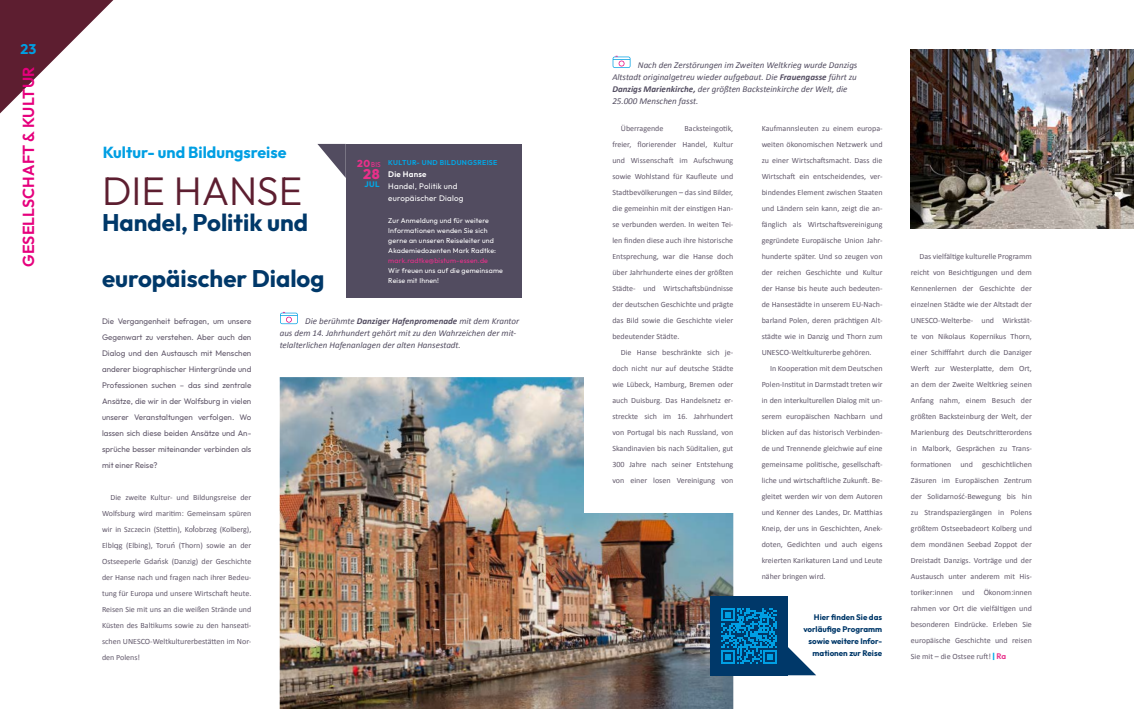
<style>
.page{position:relative;width:1134px;height:709px;background:#fff}
.page>*{position:absolute;margin:0;border:0;box-sizing:border-box;transform-origin:0 0}
.t1{font:300 40px "Outfit";color:#5d1e30}
.t2{font:700 24px "Outfit";color:#003869}
.t3{font:700 16px "Outfit";color:#009fe3}
.t4{font:600 16px "Outfit";color:#e6007d}
.t5{font:800 14px "Outfit";color:#e8308a}
.t6{font:700 14px "Outfit";color:#009fe3}
.t7{font:italic 9px/12px "Calibri";color:#524c60}
.t8{font:8px/16px "Calibri";color:#62596b;text-align:justify}
.t9{font:8px/16px "Outfit";color:#62596b;text-align:justify}
.t10{font:700 8px/12px "Outfit";color:#003869;text-align:right}
.t11{font:8px/12px "Outfit";letter-spacing:.025em;color:#fff}
.t12{font:600 8px "Outfit";letter-spacing:.025em;color:#fff}
.t13{font:700 8px "Outfit";color:#00a8e7}
.t14{font:7px/10px "Outfit";letter-spacing:.025em;color:#fff}
.t15{font:7px "Outfit";letter-spacing:.025em;color:#e8308a}
.t16{font:600 7px "Outfit";letter-spacing:.05em;color:#00a8e7}
.t17{font:500 7px "Outfit";color:#e8308a;scale:.9 1}
.s1{font-weight:800;font-size:10px}
.s2{font-family:"Futura PT";font-size:9.1px}
.s3{font-weight:700}
.s4{font-family:"Outfit";font-weight:800;color:#00a8e7}
.s5{font-family:"Outfit";font-weight:600;color:#e8308a}
</style>
<div class="page">
<svg style="left:0;top:0;width:114px;height:114px"></svg>
<img style="left:280px;top:377px;width:453px;height:332px">
<img style="left:911px;top:50px;width:223px;height:179px">
<div style="left:346px;top:144px;width:176px;height:153px;background:#524c60"></div>
<svg style="left:317px;top:144px;width:29px;height:34px"></svg>
<div style="left:710px;top:596px;width:78px;height:79px;background:#003869"></div>
<svg style="left:721px;top:608px;width:56px;height:55px"></svg>
<svg style="left:788px;top:647px;width:28px;height:28px"></svg>
<svg style="left:613px;top:56px;width:17px;height:12px"></svg>
<div style="left:584px;top:351px;width:162px;height:161px;background:#fff"></div>
<svg style="left:280px;top:312px;width:18px;height:12px"></svg>
<h3 class="t6" style="left:20px;top:41px;width:17px">23</h3>
<h3 class="t4" style="left:19px;top:267px;width:200px;rotate:-90deg">Gesellschaft &amp; Kultur</h3>
<h3 class="t3" style="left:103px;top:143px;width:185px">Kultur- und Bildungsreise</h3>
<h1 class="t1" style="left:102px;top:168px;width:202px">DIE HANSE</h1>
<h2 class="t2" style="left:102px;top:209px;width:207px">Handel, Politik und</h2>
<h2 class="t2" style="left:102px;top:265px;width:224px">europäischer Dialog</h2>
<p class="t17" style="left:357px;top:160px;width:28px"><span class="s1">20</span>BIS</p>
<h3 class="t5" style="left:363px;top:166px;width:18px">28</h3>
<p class="t13" style="left:365px;top:179px;width:17px">JUL</p>
<p class="t16" style="left:388px;top:159px;width:111px">KULTUR- UND BILDUNGSREISE</p>
<p class="t12" style="left:388px;top:170px;width:40px">Die Hanse</p>
<p class="t11" style="left:388px;top:180px;width:77px">Handel, Politik und europäischer Dialog</p>
<p class="t14" style="left:388px;top:216px;width:109px">Zur Anmeldung und für weitere<br>Informationen wenden Sie sich gerne an unseren Reiseleiter und<br>Akademiedozenten Mark Radtke:</p>
<p class="t15" style="left:388px;top:257px;width:101px">mark.radtke@bistum-essen.de</p>
<p class="t14" style="left:388px;top:266px;width:116px">Wir freuen uns auf die gemeinsame<br>Reise mit Ihnen!</p>
<p class="t9" style="left:102px;top:313px;width:151px">Die Vergangenheit befragen, um unsere Gegenwart zu verstehen. Aber auch den Dialog und den Austausch mit Menschen anderer biographischer Hintergründe und Professionen suchen – das sind zentrale Ansätze, die wir in der Wolfsburg in vielen unserer Veranstaltungen verfolgen. Wo lassen sich diese beiden Ansätze und An&shy;sprüche besser miteinander verbinden als mit einer Reise?</p>
<p class="t8" style="left:102px;top:489px;width:151px;text-indent:9px">Die zweite Kultur- und Bildungsreise der Wolfsburg wird maritim: Gemeinsam spüren wir in Szczecin (Stettin), Ko<span class="s2">ł</span>obrzeg (Kolberg), Elbl<span class="s2">ą</span>g (Elbing), Toru<span class="s2">ń</span> (Thorn) sowie an der Ostseeperle Gda<span class="s2">ń</span>sk (Danzig) der Geschichte der Hanse nach und fragen nach ihrer Bedeu&shy;tung für Europa und unsere Wirtschaft heute.<br>Reisen Sie mit uns an die weißen Strände und Küsten des Baltikums sowie zu den hanseati&shy;schen UNESCO-Weltkulturerbestätten im Nor&shy;den Polens!</p>
<p class="t7" style="left:280px;top:315px;width:241px;text-indent:26px">Die berühmte <span class="s3">Danziger Hafenpromenade</span> mit dem Krantor aus dem 14. Jahrhundert gehört mit zu den Wahrzeichen der mit&shy;telalterlichen Hafenanlagen der alten Hansestadt.</p>
<p class="t7" style="left:612px;top:59px;width:247px;text-indent:26px">Nach den Zerstörungen im Zweiten Weltkrieg wurde Danzigs Altstadt originalgetreu wieder aufgebaut. Die <span class="s3">Frauengasse</span> führt zu <span class="s3">Danzigs Marienkirche,</span> der größten Backsteinkirche der Welt, die 25.000 Menschen fasst.</p>
<p class="t8" style="left:621px;top:120px;width:44px">Überragende</p>
<p class="t8" style="left:612px;top:120px;width:122px;text-indent:72px">Backsteingotik, freier, florierender Handel, Kultur und Wissenschaft im Aufschwung sowie Wohlstand für Kaufleute und Stadtbevölkerungen – das sind Bilder, die gemeinhin mit der einstigen Han&shy;se verbunden werden. In weiten Tei&shy;len finden diese auch ihre historische Entsprechung, war die Hanse doch über Jahrhunderte eines der größten Städte- und Wirtschaftsbündnisse der deutschen Geschichte und prägte das Bild sowie die Geschichte vieler bedeutender Städte.</p>
<p class="t8" style="left:612px;top:344px;width:122px;text-indent:9px">Die Hanse beschränkte sich je&shy;doch nicht nur auf deutsche Städte wie Lübeck, Hamburg, Bremen oder auch Duisburg. Das Handelsnetz er&shy;streckte sich im 16. Jahrhundert von Portugal bis nach Russland, von Skandinavien bis nach Süditalien, gut 300 Jahre nach seiner Entstehung von einer losen Vereinigung von</p>
<p class="t8" style="left:762px;top:120px;width:122px">Kaufmannsleuten zu einem europa&shy;weiten ökonomischen Netzwerk und zu einer Wirtschaftsmacht. Dass die Wirtschaft ein entscheidendes, ver&shy;bindendes Element zwischen Staaten und Ländern sein kann, zeigt die an&shy;fänglich als Wirtschaftsvereinigung gegründete Europäische Union Jahr&shy;hunderte später. Und so zeugen von der reichen Geschichte und Kultur der Hanse bis heute auch bedeuten&shy;de Hansestädte in unserem EU-Nach&shy;barland Polen, deren prächtigen Alt&shy;städte wie in Danzig und Thorn zum UNESCO-Weltkulturerbe gehören.</p>
<p class="t8" style="left:762px;top:360px;width:122px;text-indent:9px">In Kooperation mit dem Deutschen Polen-Institut in Darmstadt treten wir in den interkulturellen Dialog mit un&shy;serem europäischen Nachbarn und blicken auf das historisch Verbinden&shy;de und Trennende gleichwie auf eine gemeinsame politische, gesellschaft&shy;liche und wirtschaftliche Zukunft. Be&shy;gleitet werden wir von dem Autoren und Kenner des Landes, Dr. Matthias Kneip, der uns in Geschichten, Anek&shy;doten, Gedichten und auch eigens kreierten Karikaturen Land und Leute näher bringen wird.</p>
<p class="t10" style="left:803px;top:611px;width:80px">Hier finden Sie das vorläufige Programm sowie weitere Infor&shy;mationen zur Reise</p>
<p class="t8" style="left:911px;top:248px;width:122px;text-indent:9px">Das vielfältige kulturelle Programm reicht von Besichtigungen und dem Kennenlernen der Geschichte der einzelnen Städte wie der Altstadt der UNESCO-Welterbe- und Wirkstät&shy;te von Nikolaus Kopernikus Thorn, einer Schifffahrt durch die Danziger Werft zur Westerplatte, dem Ort, an dem der Zweite Weltkrieg seinen Anfang nahm, einem Besuch der größten Backsteinburg der Welt, der Marienburg des Deutschritterordens in Malbork, Gesprächen zu Trans&shy;formationen und geschichtlichen Zäsuren im Europäischen Zentrum der Solidarność-Bewegung bis hin zu Strandspaziergängen in Polens größtem Ostseebadeort Kolberg und dem mondänen Seebad Zoppot der Dreistadt Danzigs. Vorträge und der Austausch unter anderem mit His&shy;toriker:innen und Ökonom:innen rahmen vor Ort die vielfältigen und besonderen Eindrücke. Erleben Sie europäische Geschichte und reisen Sie mit – die Ostsee ruft! <span class="s4">|</span> <span class="s5">Ra</span></p>
</div>
